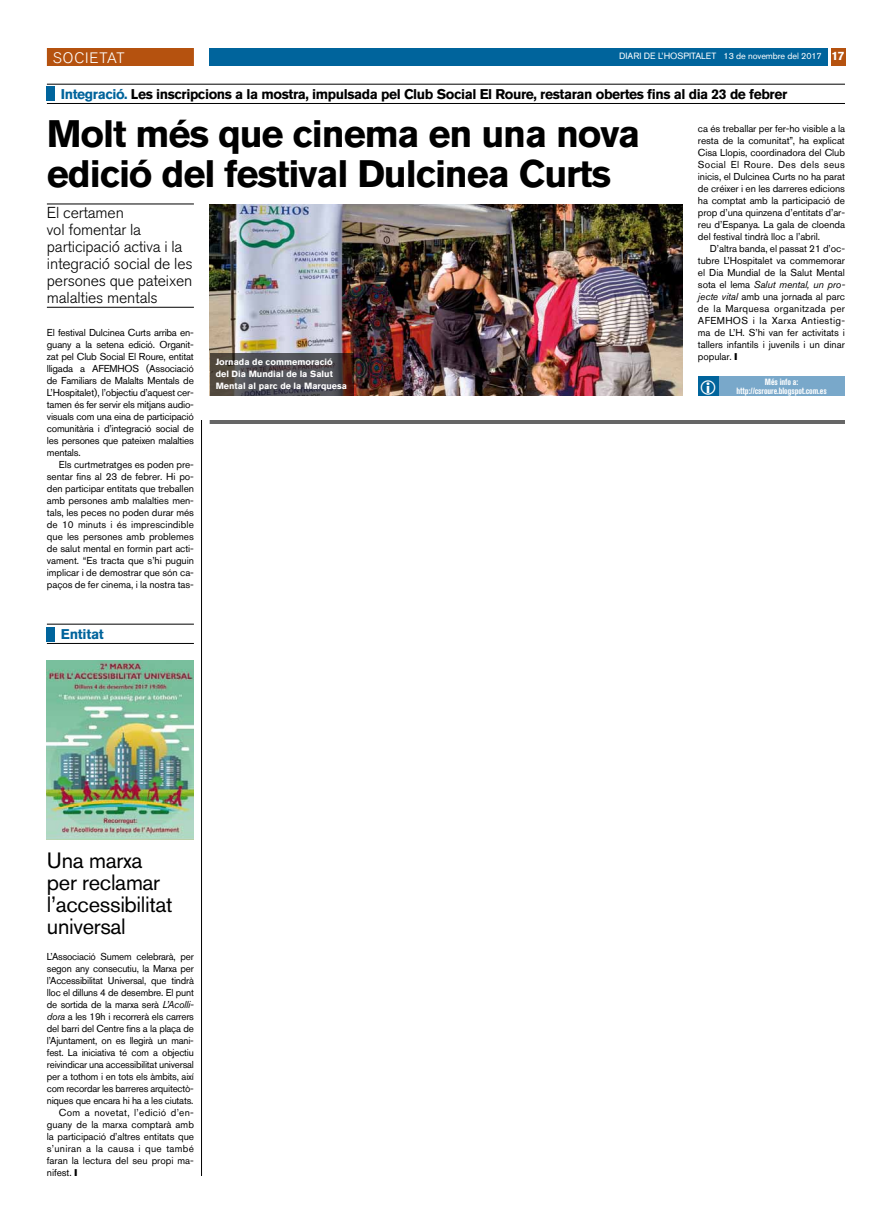
<style>
.page{position:relative;width:893px;height:1220px;background:#fff}
.page>*{position:absolute;margin:0;border:0;box-sizing:border-box;transform-origin:0 0}
.t1{font:700 38px/40px "Akzidenz Grotesk BQ";letter-spacing:-.03em;color:#000}
.t2{font:22px/22px "Akzidenz Grotesk BQ";letter-spacing:-.015em;color:#000}
.t3{font:300 15.8px/17px "Akzidenz Grotesk BQ";letter-spacing:-.01em;color:#000}
.t4{font:300 15px "Akzidenz Grotesk BQ";letter-spacing:.06em;color:#fff}
.t5{font:700 14px "Akzidenz Grotesk BQ";letter-spacing:-.03em;color:#000}
.t6{font:700 14px "Akzidenz Grotesk BQ";letter-spacing:-.02em;color:#00649c}
.t7{font:10px/12px "Akzidenz Grotesk BQ";letter-spacing:-.02em;color:#000;text-align:justify}
.t8{font:10px "Akzidenz Grotesk BQ";color:#000}
.t9{font:10px "Akzidenz Grotesk BQ";letter-spacing:.025em;color:#000}
.t10{font:700 9px/12px "Akzidenz Grotesk BQ";color:#fff}
.t11{font:9px "Akzidenz Grotesk BQ";color:#fff}
.t12{font:700 condensed 9px/9px "Akzidenz Grotesk BQ";letter-spacing:-.01em;color:#fff;text-align:center}
.s1{font-style:inherit}
.s2{font-weight:700;font-size:12px}
.s3{color:#00649c}
.s4{font-style:italic}
</style>
<div class="page">
<div style="left:210px;top:48px;width:618px;height:18px;background:#00649c"></div>
<div style="left:831px;top:48px;width:14px;height:18px;background:#b5520f"></div>
<div style="left:47px;top:48px;width:147px;height:18px;background:#b5520f"></div>
<img style="left:210px;top:204px;width:472px;height:192px">
<svg style="left:210px;top:354px;width:143px;height:42px;background:#4e494b"></svg>
<hr style="left:210px;top:420px;width:635px;height:4px;background:#666">
<div style="left:718px;top:376px;width:127px;height:20px;background:#79a8ca"></div>
<div style="left:698px;top:376px;width:20px;height:20px;background:#00649c"></div>
<hr style="left:47px;top:84px;width:798px;height:1px;background:#000">
<hr style="left:47px;top:103px;width:798px;height:1px;background:#000">
<div style="left:47px;top:86px;width:8px;height:15px;background:#00649c"></div>
<hr style="left:47px;top:204px;width:147px;height:1px;background:#000">
<hr style="left:47px;top:307px;width:147px;height:1px;background:#000">
<hr style="left:47px;top:624px;width:147px;height:1px;background:#000">
<hr style="left:47px;top:643px;width:147px;height:1px;background:#000">
<div style="left:47px;top:627px;width:8px;height:15px;background:#00649c"></div>
<img style="left:47px;top:660px;width:147px;height:180px">
<hr style="left:201px;top:420px;width:1px;height:756px;background:#000">
<h3 class="t4" style="left:53px;top:49px;width:73px">societat</h3>
<p class="t11" style="left:619px;top:51px;width:227px">DIARI DE L’HOSPITALET <span class="s1">13 de novembre del 2017</span> <span class="s2">17</span></p>
<h3 class="t5" style="left:61px;top:86px;width:728px"><span class="s3">Integració.</span> Les inscripcions a la mostra, impulsada pel Club Social El Roure, restaran obertes fins al dia 23 de febrer</h3>
<h1 class="t1" style="left:47px;top:114px;width:595px">Molt més que cinema en una nova edició del festival Dulcinea Curts</h1>
<p class="t7" style="left:698px;top:122px;width:149px">ca és treballar per fer-ho visible a la resta de la comunitat”, ha explicat Cisa Llopis, coordinadora del Club Social El Roure. Des dels seus inicis, el Dulcinea Curts no ha parat de créixer i en les darreres edicions ha comptat amb la participació de prop d’una quinzena d’entitats d’ar&shy;reu d’Espanya. La gala de cloenda del festival tindrà lloc a l’abril.</p>
<p class="t7" style="left:698px;top:242px;width:149px;text-indent:12px">D’altra banda, el passat 21 d’oc&shy;tubre L’Hospitalet va commemorar el Dia Mundial de la Salut Mental sota el lema <span class="s4">Salut mental, un pro&shy;jecte vital</span> amb una jornada al parc de la Marquesa organitzada per AFEMHOS i la Xarxa Antiestig&shy;ma de L’H. S’hi van fer activitats i tallers infantils i juvenils i un dinar popular.</p>
<h3 class="t3" style="left:47px;top:204px;width:147px">El certamen<br>vol fomentar la participació activa i la integració social de les persones que pateixen malalties mentals</h3>
<p class="t7" style="left:47px;top:326px;width:149px">El festival Dulcinea Curts arriba en&shy;guany a la setena edició. Organit&shy;zat pel Club Social El Roure, entitat lligada a AFEMHOS (Associació de Familiars de Malalts Mentals de L’Hospitalet), l’objectiu d’aquest cer&shy;tamen és fer servir els mitjans audio&shy;visuals com una eina de participació comunitària i d’integració social de les persones que pateixen malalties mentals.</p>
<p class="t7" style="left:47px;top:458px;width:149px;text-indent:12px">Els curtmetratges es poden pre&shy;sentar fins al 23 de febrer. Hi po&shy;den participar entitats que treballen amb persones amb malalties men&shy;tals, les peces no poden durar més de 10 minuts i és imprescindible que les persones amb problemes de salut mental en formin part acti&shy;vament. “Es tracta que s’hi puguin implicar i de demostrar que són ca&shy;paços de fer cinema, i la nostra tas-</p>
<p class="t10" style="left:216px;top:355px;width:133px">Jornada de commemoració del Dia Mundial de la Salut<br>Mental al parc de la Marquesa</p>
<p class="t12" style="left:736px;top:377px;width:92px">Més info a: http://csroure.blogspot.com.es</p>
<h3 class="t6" style="left:61px;top:626px;width:44px">Entitat</h3>
<h2 class="t2" style="left:47px;top:849px;width:127px">Una marxa per reclamar l’accessibilitat universal</h2>
<p class="t7" style="left:47px;top:950px;width:148px">L’Associació Sumem celebrarà, per</p>
<p class="t7" style="left:47px;top:962px;width:148px">segon any consecutiu, la Marxa per</p>
<p class="t7" style="left:47px;top:974px;width:148px">l’Accessibilitat Universal, que tindrà</p>
<p class="t7" style="left:47px;top:986px;width:149px">lloc el dilluns 4 de desembre. El punt</p>
<p class="t7" style="left:47px;top:998px;width:148px">de sortida de la marxa serà <span class="s4">L’Acolli-</span></p>
<p class="t7" style="left:47px;top:1010px;width:149px"><span class="s4">dora</span> a les 19h i recorrerà els carrers</p>
<p class="t7" style="left:47px;top:1022px;width:148px">del barri del Centre fins a la plaça de</p>
<p class="t7" style="left:47px;top:1034px;width:149px">l’Ajuntament, on es llegirà un mani-</p>
<p class="t7" style="left:47px;top:1046px;width:149px">fest. La iniciativa té com a objectiu</p>
<p class="t7" style="left:47px;top:1058px;width:149px">reivindicar una accessibilitat universal</p>
<p class="t7" style="left:47px;top:1070px;width:148px">per a tothom i en tots els àmbits, així</p>
<p class="t7" style="left:47px;top:1082px;width:148px">com recordar les barreres arquitectò-</p>
<p class="t7" style="left:47px;top:1094px;width:148px">niques que encara hi ha a les ciutats.</p>
<p class="t9" style="left:59px;top:1107px;width:136px">Com a novetat, l’edició d’en-</p>
<p class="t8" style="left:47px;top:1119px;width:149px">guany de la marxa comptarà amb</p>
<p class="t7" style="left:47px;top:1130px;width:149px">la participació d’altres entitats que</p>
<p class="t9" style="left:47px;top:1143px;width:148px">s’uniran a la causa i que també</p>
<p class="t8" style="left:47px;top:1155px;width:148px">faran la lectura del seu propi ma-</p>
<p class="t7" style="left:47px;top:1166px;width:26px">nifest.</p>
</div>
